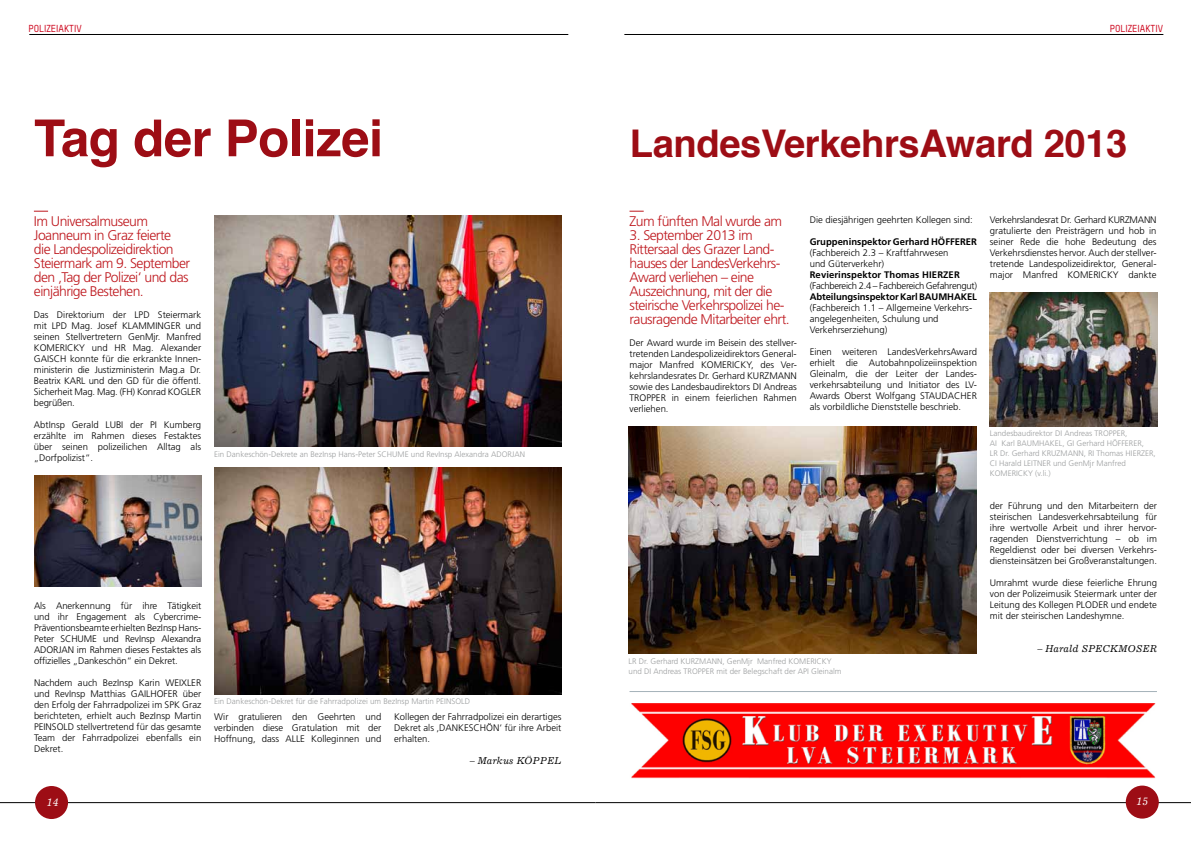
<style>
.page{position:relative;width:1191px;height:842px;background:#fff}
.page>*{position:absolute;margin:0;border:0;box-sizing:border-box;transform-origin:0 0}
.t1{font:700 51px "Helvetica";letter-spacing:-.01em;color:#9d0d15}
.t2{font:700 38.2px "Helvetica";letter-spacing:-.01em;color:#9d0d15}
.t3{font:300 14px/14px "Frutiger LT Std";letter-spacing:-.04em;color:#be181e}
.t4{font:italic 11px "Excelsior LT Std";color:#fff}
.t5{font:italic 10px "Excelsior LT Std";color:#000}
.t6{font:500 10px "TSTARPRO";color:#cd071e}
.t7{font:300 9.5px/11px "Frutiger LT Std";color:#000;text-align:justify}
.t8{font:700 9.5px "Frutiger LT Std";color:#000}
.t9{font:300 9.5px "Frutiger LT Std";letter-spacing:-.03em;color:#000}
.t10{font:300 8px/10px "Frutiger LT Std";color:#9c9e9f}
</style>
<div class="page">
<hr style="left:595px;top:802px;width:596px;height:1px;background:#000">
<hr style="left:0;top:802px;width:595px;height:1px;background:#000">
<hr style="left:29px;top:34px;width:539px;height:1px;background:#000">
<hr style="left:624px;top:34px;width:539px;height:1px;background:#000">
<div style="left:35px;top:786px;width:33px;height:33px;background:#9d0d15;border-radius:50%"></div>
<div style="left:1125px;top:785px;width:33px;height:34px;background:#9d0d15;border-radius:50%"></div>
<svg style="left:629px;top:211px;width:14px;height:1px"></svg>
<svg style="left:34px;top:211px;width:14px;height:1px"></svg>
<img style="left:628px;top:426px;width:349px;height:228px">
<img style="left:990px;top:293px;width:167px;height:133px">
<img style="left:34px;top:475px;width:167px;height:111px">
<img style="left:214px;top:215px;width:347px;height:232px">
<img style="left:214px;top:467px;width:347px;height:227px">
<img style="left:631px;top:704px;width:525px;height:75px">
<hr style="left:629px;top:691px;width:528px;height:1px;background:#a4b2b9">
<p class="t6" style="left:29px;top:22px;width:55px">POLIZEIAKTIV</p>
<p class="t6" style="left:1109px;top:22px;width:55px">POLIZEIAKTIV</p>
<h1 class="t1" style="left:34px;top:97px;width:351px">Tag der Polizei</h1>
<h3 class="t3" style="left:34px;top:215px;width:158px">Im Universalmuseum<br>Joanneum in Graz feierte die Landespolizeidirektion<br>Steiermark am 9. September den ‚Tag der Polizei‘ und das einjährige Bestehen.</h3>
<p class="t7" style="left:34px;top:310px;width:169px">Das Direktorium der LPD Steiermark mit LPD Mag. Josef KLAMMINGER und seinen Stellvertretern GenMjr. Manfred KOMERICKY und HR Mag. Alexander GAISCH konnte für die erkrankte Innen&shy;ministerin die Justizministerin Mag.a Dr.<br>Beatrix KARL und den GD für die öffentl.<br>Sicherheit Mag. Mag. (FH) Konrad KOGLER begrüßen.</p>
<p class="t7" style="left:34px;top:420px;width:169px">AbtInsp Gerald LUBI der PI Kumberg erzählte im Rahmen dieses Festaktes über seinen polizeilichen Alltag als „Dorfpolizist“.</p>
<p class="t10" style="left:214px;top:449px;width:313px">Ein Dankeschön-Dekrete an BezInsp Hans-Peter SCHUME und RevInsp Alexandra ADORJAN</p>
<p class="t7" style="left:34px;top:600px;width:169px">Als Anerkennung für ihre Tätigkeit und ihr Engagement als Cybercrime-Präventionsbeamte erhielten BezInsp Hans-Peter SCHUME und RevInsp Alexandra ADORJAN im Rahmen dieses Festaktes als offizielles „Dankeschön“ ein Dekret.</p>
<p class="t7" style="left:34px;top:677px;width:169px">Nachdem auch BezInsp Karin WEIXLER und RevInsp Matthias GAILHOFER über den Erfolg der Fahrradpolizei im SPK Graz berichteten, erhielt auch BezInsp Martin PEINSOLD stellvertretend für das gesamte Team der Fahrradpolizei ebenfalls ein Dekret.</p>
<p class="t10" style="left:214px;top:697px;width:257px">Ein Dankeschön-Dekret für die Fahrradpolizei um BezInsp Martin PEINSOLD</p>
<p class="t7" style="left:214px;top:711px;width:169px">Wir gratulieren den Geehrten und verbinden diese Gratulation mit der Hoffnung, dass ALLE Kolleginnen und</p>
<p class="t7" style="left:394px;top:711px;width:169px">Kollegen der Fahrradpolizei ein derartiges Dekret als ‚DANKESCHÖN‘ für ihre Arbeit erhalten.</p>
<p class="t5" style="left:470px;top:755px;width:93px">– Markus KÖPPEL</p>
<h2 class="t2" style="left:630px;top:112px;width:499px">LandesVerkehrsAward 2013</h2>
<h3 class="t3" style="left:629px;top:215px;width:154px">Zum fünften Mal wurde am</h3>
<h3 class="t3" style="left:629px;top:229px;width:162px">3. September 2013 im<br>Rittersaal des Grazer Land&shy;hauses der LandesVerkehrs-<br>Award verliehen – eine<br>Auszeichnung, mit der die steirische Verkehrspolizei he&shy;rausragende Mitarbeiter ehrt.</h3>
<p class="t7" style="left:629px;top:338px;width:169px">Der Award wurde im Beisein des stellver&shy;tretenden Landespolizeidirektors General&shy;major Manfred KOMERICKY, des Ver&shy;kehrslandesrates Dr. Gerhard KURZMANN sowie des Landesbaudirektors DI Andreas TROPPER in einem feierlichen Rahmen verliehen.</p>
<p class="t7" style="left:809px;top:214px;width:165px">Die diesjährigen geehrten Kollegen sind:</p>
<p class="t8" style="left:809px;top:236px;width:169px">Gruppeninspektor Gerhard HÖFFERER</p>
<p class="t7" style="left:809px;top:247px;width:140px">(Fachbereich 2.3 – Kraftfahrwesen und Güterverkehr)</p>
<p class="t8" style="left:809px;top:269px;width:152px">Revierinspektor Thomas HIERZER</p>
<p class="t9" style="left:809px;top:280px;width:169px">(Fachbereich 2.4 – Fachbereich Gefahrengut)</p>
<p class="t8" style="left:809px;top:291px;width:169px">Abteilungsinspektor Karl BAUMHAKEL</p>
<p class="t7" style="left:809px;top:302px;width:164px;text-align:left">(Fachbereich 1.1 – Allgemeine Verkehrs&shy;angelegenheiten, Schulung und<br>Verkehrserziehung)</p>
<p class="t7" style="left:809px;top:346px;width:169px">Einen weiteren LandesVerkehrsAward erhielt die Autobahnpolizeiinspektion Gleinalm, die der Leiter der Landes&shy;verkehrsabteilung und Initiator des LV-Awards Oberst Wolfgang STAUDACHER als vorbildliche Dienststelle beschrieb.</p>
<p class="t10" style="left:628px;top:656px;width:214px">LR Dr. Gerhard KURZMANN, GenMjr Manfred KOMERICKY und DI Andreas TROPPER mit der Belegschaft der API Gleinalm</p>
<p class="t7" style="left:990px;top:214px;width:168px">Verkehrslandesrat Dr. Gerhard KURZMANN gratulierte den Preisträgern und hob in seiner Rede die hohe Bedeutung des Verkehrsdienstes hervor. Auch der stellver&shy;tretende Landespolizeidirektor, General&shy;major Manfred KOMERICKY dankte</p>
<p class="t10" style="left:990px;top:428px;width:167px">Landesbaudirektor DI Andreas TROPPER,<br>AI Karl BAUMHAKEL, GI Gerhard HÖFFERER,<br>LR Dr. Gerhard KRUZMANN, RI Thomas HIERZER, CI Harald LEITNER und GenMjr Manfred KOMERICKY (v.li.)</p>
<p class="t7" style="left:990px;top:500px;width:169px">der Führung und den Mitarbeitern der steirischen Landesverkehrsabteilung für ihre wertvolle Arbeit und ihrer hervor&shy;ragenden Dienstverrichtung – ob im Regeldienst oder bei diversen Verkehrs&shy;diensteinsätzen bei Großveranstaltungen.</p>
<p class="t7" style="left:990px;top:577px;width:169px">Umrahmt wurde diese feierliche Ehrung von der Polizeimusik Steiermark unter der Leitung des Kollegen PLODER und endete mit der steirischen Landeshymne.</p>
<p class="t5" style="left:1037px;top:643px;width:121px">– Harald SPECKMOSER</p>
<p class="t4" style="left:46px;top:796px;width:14px">14</p>
<p class="t4" style="left:1136px;top:795px;width:14px">15</p>
</div>
